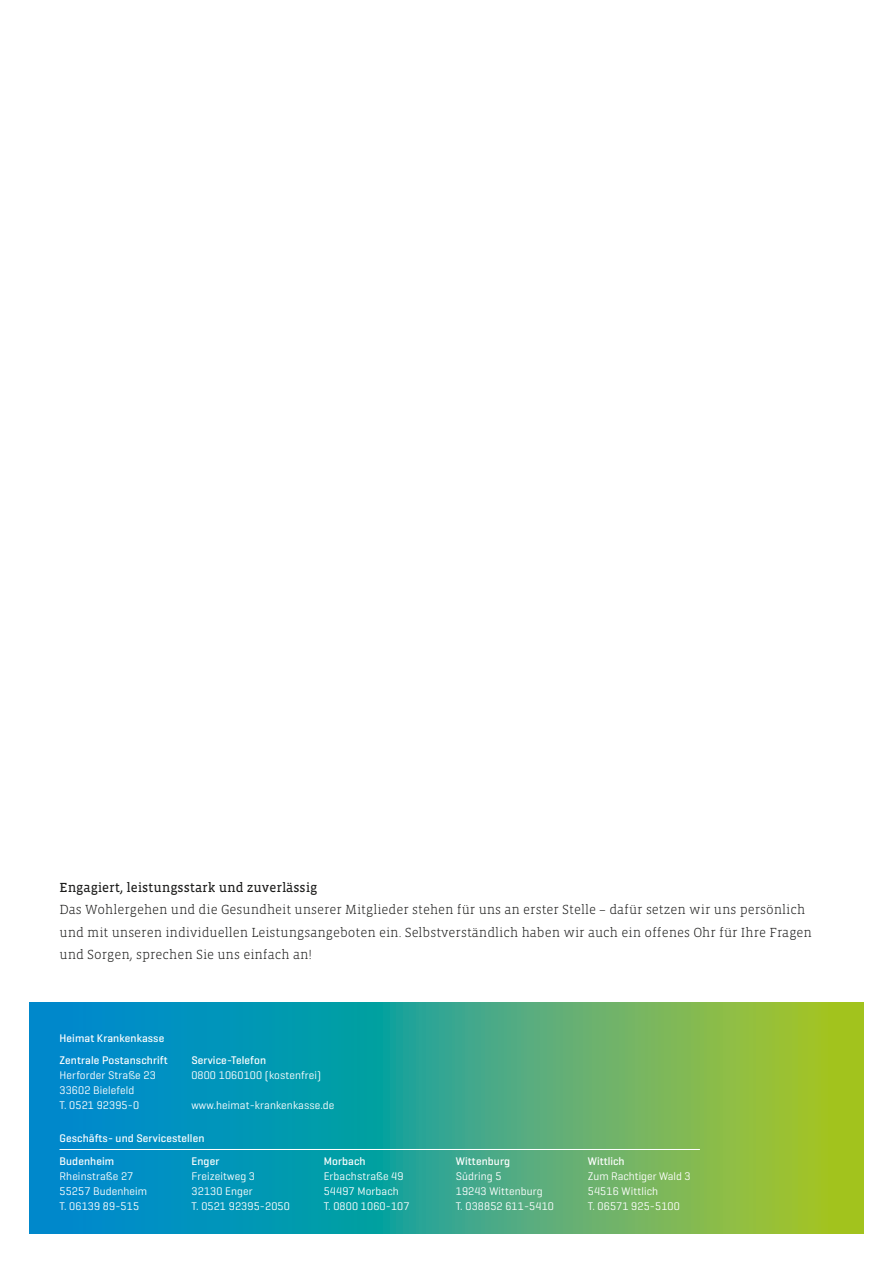
<style>
.page{position:relative;width:893px;height:1263px;background:#fff}
.page>*{position:absolute;margin:0;border:0;box-sizing:border-box;transform-origin:0 0}
.t1{font:300 13.5px/22.5px "Vista Slab OT";color:#1c1c1b}
.t2{font:13.5px "Vista Slab OT";color:#1c1c1b}
.Heimat_GA_Adresse_7{font:11.25px/15px "Geogrotesque";letter-spacing:.01em;color:#fff}
.Heimat_GA_Adresse_7-2{font:500 11.25px/15px "Geogrotesque";letter-spacing:.01em;color:#fff}
.Heimat_GA_HK_7_10pt{font:500 11.25px "Geogrotesque";letter-spacing:.01em;color:#fff}
.s1{font-weight:400}
.s2{font-weight:500}
</style>
<div class="page">
<svg style="left:30px;top:1002px;width:833px;height:231px;background:#3ea687"></svg>
<hr style="left:60px;top:1149px;width:640px;height:1px;background:#fff">
<p class="t2" style="left:60px;top:880px;width:259px">Engagiert, leistungsstark und zuverlässig</p>
<p class="t1" style="left:60px;top:898px;width:754px">Das Wohlergehen und die Gesundheit unserer Mitglieder stehen für uns an erster Stelle – dafür setzen wir uns persönlich und mit unseren individuellen Leistungsangeboten ein. Selbstverständlich haben wir auch ein offenes Ohr für Ihre Fragen und Sorgen, sprechen Sie uns einfach an!</p>
<p class="Heimat_GA_HK_7_10pt" style="left:60px;top:1031px;width:106px">Heimat Krankenkasse</p>
<p class="Heimat_GA_Adresse_7-2" style="left:60px;top:1053px;width:110px">Zentrale Postanschrift<br><span class="s1">Herforder Straße 23</span></p>
<p class="Heimat_GA_Adresse_7" style="left:60px;top:1082px;width:76px">33602 Bielefeld</p>
<p class="Heimat_GA_Adresse_7" style="left:60px;top:1097px;width:81px">T. 0521 92395-0</p>
<p class="Heimat_GA_Adresse_7" style="left:191px;top:1052px;width:131px"><span class="s2">Service-Telefon<br></span>0800 1060100 (kostenfrei)</p>
<p class="Heimat_GA_Adresse_7" style="left:191px;top:1097px;width:145px">www.heimat-krankenkasse.de</p>
<p class="Heimat_GA_HK_7_10pt" style="left:60px;top:1131px;width:146px">Geschäfts- und Servicestellen</p>
<p class="Heimat_GA_Adresse_7-2" style="left:60px;top:1153px;width:56px">Budenheim</p>
<p class="Heimat_GA_Adresse_7" style="left:60px;top:1168px;width:75px">Rheinstraße 27</p>
<p class="Heimat_GA_Adresse_7" style="left:60px;top:1183px;width:89px">55257 Budenheim</p>
<p class="Heimat_GA_Adresse_7" style="left:60px;top:1198px;width:81px">T. 06139 89-515</p>
<p class="Heimat_GA_Adresse_7-2" style="left:192px;top:1153px;width:29px">Enger</p>
<p class="Heimat_GA_Adresse_7" style="left:192px;top:1168px;width:65px">Freizeitweg 3</p>
<p class="Heimat_GA_Adresse_7" style="left:192px;top:1183px;width:63px">32130 Enger</p>
<p class="Heimat_GA_Adresse_7" style="left:192px;top:1198px;width:100px">T. 0521 92395-2050</p>
<p class="Heimat_GA_Adresse_7-2" style="left:324px;top:1153px;width:43px">Morbach</p>
<p class="Heimat_GA_Adresse_7" style="left:324px;top:1168px;width:81px">Erbachstraße 49</p>
<p class="Heimat_GA_Adresse_7" style="left:324px;top:1183px;width:77px">54497 Morbach</p>
<p class="Heimat_GA_Adresse_7" style="left:324px;top:1198px;width:87px">T. 0800 1060-107</p>
<p class="Heimat_GA_Adresse_7-2" style="left:456px;top:1153px;width:56px">Wittenburg<br><span class="s1">Südring 5</span></p>
<p class="Heimat_GA_Adresse_7" style="left:456px;top:1183px;width:89px">19243 Wittenburg</p>
<p class="Heimat_GA_Adresse_7" style="left:456px;top:1198px;width:100px">T. 038852 611-5410</p>
<p class="Heimat_GA_Adresse_7" style="left:588px;top:1153px;width:104px"><span class="s2">Wittlich<br></span>Zum Rachtiger Wald 3<br>54516 Wittlich</p>
<p class="Heimat_GA_Adresse_7" style="left:588px;top:1198px;width:94px">T. 06571 925-5100</p>
</div>
